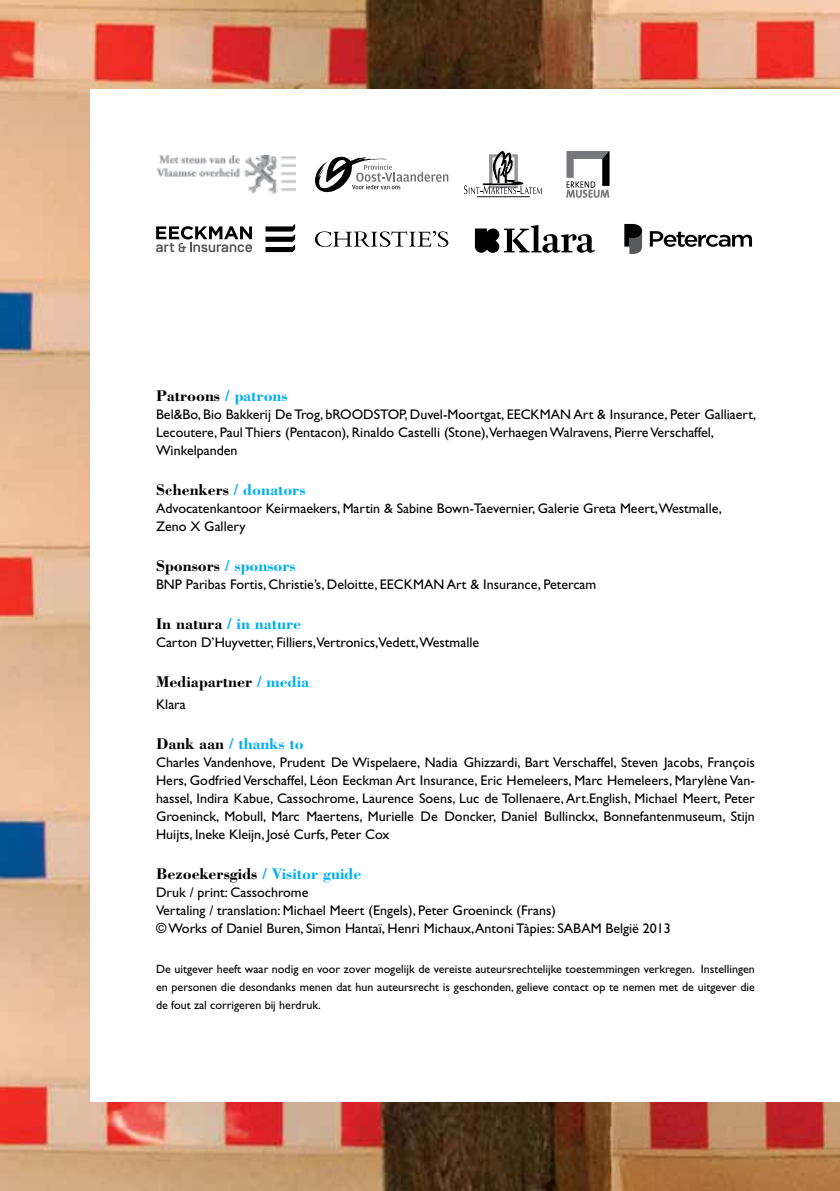
<style>
.page{position:relative;width:840px;height:1191px;background:#fff}
.page>*{position:absolute;margin:0;border:0;box-sizing:border-box;transform-origin:0 0}
.t1{font:700 16px "Bodoni Std";color:#000}
.t2{font:700 16px "Bodoni Std";color:#00aeef}
.t3{font:14px/18px "Gill Sans Std";color:#000}
.t4{font:14px/18px "Gill Sans Std";letter-spacing:-.03em;color:#000}
.t5{font:12px/18px "Gill Sans Std";color:#000;text-align:justify}
.s1{color:#00aeef}
.s2{color:#000}
</style>
<div class="page">
<img style="left:0;top:0;width:839px;height:1191px">
<div style="left:91px;top:89px;width:748px;height:1012px;background:#fff"></div>
<img style="left:156px;top:155px;width:139px;height:39px">
<svg style="left:315px;top:157px;width:133px;height:35px"></svg>
<svg style="left:464px;top:151px;width:77px;height:43px"></svg>
<hr style="left:476px;top:196px;width:53px;height:1px;background:#000">
<svg style="left:566px;top:151px;width:43px;height:47px"></svg>
<svg style="left:265px;top:224px;width:30px;height:28px"></svg>
<svg style="left:156px;top:226px;width:96px;height:26px"></svg>
<svg style="left:315px;top:231px;width:133px;height:16px"></svg>
<svg style="left:474px;top:225px;width:120px;height:28px"></svg>
<svg style="left:624px;top:224px;width:17px;height:30px"></svg>
<svg style="left:649px;top:231px;width:102px;height:16px"></svg>
<p class="t1" style="left:156px;top:385px;width:133px">Patroons <span class="s1">/ patrons</span></p>
<p class="t3" style="left:156px;top:405px;width:187px">Bel&amp;Bo, Bio Bakkerij De Trog, bROODSTOP</p>
<p class="t3" style="left:404px;top:405px;width:147px">, Duvel-Moortgat, EEC KMAN</p>
<p class="t4" style="left:156px;top:405px;width:601px;text-indent:417px">Art &amp; Insurance, Peter Galliaert,<br>Lecoutere, Paul Thiers (Pentacon), Rinaldo Castelli (Stone),Verhaegen Walravens, Pierre Verschaffel,<br>Winkelpanden</p>
<p class="t1" style="left:156px;top:479px;width:151px">Schenkers <span class="s1">/ donators</span></p>
<p class="t3" style="left:156px;top:499px;width:567px">Advocatenkantoor Keirmaekers, Martin &amp; Sabine Bown-Taevernier, Galerie Greta Meert,Westmalle,<br>Zeno X Gallery</p>
<p class="t2" style="left:156px;top:555px;width:141px"><span class="s2">Sponsors</span> / sponsors</p>
<p class="t3" style="left:156px;top:575px;width:268px">BNP Paribas Fortis, Christie’s, Deloitte, EEC KMAN</p>
<p class="t3" style="left:446px;top:575px;width:151px">Art &amp; Insurance, Petercam</p>
<p class="t2" style="left:156px;top:613px;width:146px"><span class="s2">In natura</span> / in nature</p>
<p class="t3" style="left:156px;top:633px;width:324px">Carton D’Huyvetter, Filliers,Vertronics,Vedett,Westmalle</p>
<p class="t1" style="left:156px;top:671px;width:154px">Mediapartner <span class="s1">/ media</span></p>
<p class="t3" style="left:156px;top:695px;width:31px">Klara</p>
<p class="t2" style="left:156px;top:733px;width:149px"><span class="s2">Dank aan</span> / thanks to</p>
<p class="t3" style="left:156px;top:753px;width:600px;text-align:justify">Charles Vandenhove, Prudent De Wispelaere, Nadia Ghizzardi, Bart Verschaffel, Steven Jacobs, François Hers, Godfried Verschaffel, Léon Eeckman Art Insurance, Eric Hemeleers, Marc Hemeleers, Marylène Van&shy;hassel, Indira Kabue, Cassochrome, Laurence Soens, Luc de Tollenaere, Art.English, Michael Meert, Peter Groeninck, Mobull, Marc Maertens, Murielle De Doncker, Daniel Bullinckx, Bonnefantenmuseum, Stijn Huijts, Ineke Kleijn, José Curfs, Peter Cox</p>
<p class="t1" style="left:156px;top:863px;width:207px">Bezoekersgids <span class="s1">/ Visitor guide</span></p>
<p class="t3" style="left:156px;top:883px;width:516px">Druk / print: Cassochrome<br>Vertaling / translation: Michael Meert (Engels), Peter Groeninck (Frans)<br>© Works of Daniel Buren, Simon Hantaï, Henri Michaux, Antoni Tàpies: SABAM België 2013</p>
<p class="t5" style="left:156px;top:960px;width:600px">De uitgever heeft waar nodig en voor zover mogelijk de vereiste auteursrechtelijke toestemmingen verkregen. Instellingen en personen die desondanks menen dat hun auteursrecht is geschonden, gelieve contact op te nemen met de uitgever die de fout zal corrigeren bij herdruk.</p>
</div>
